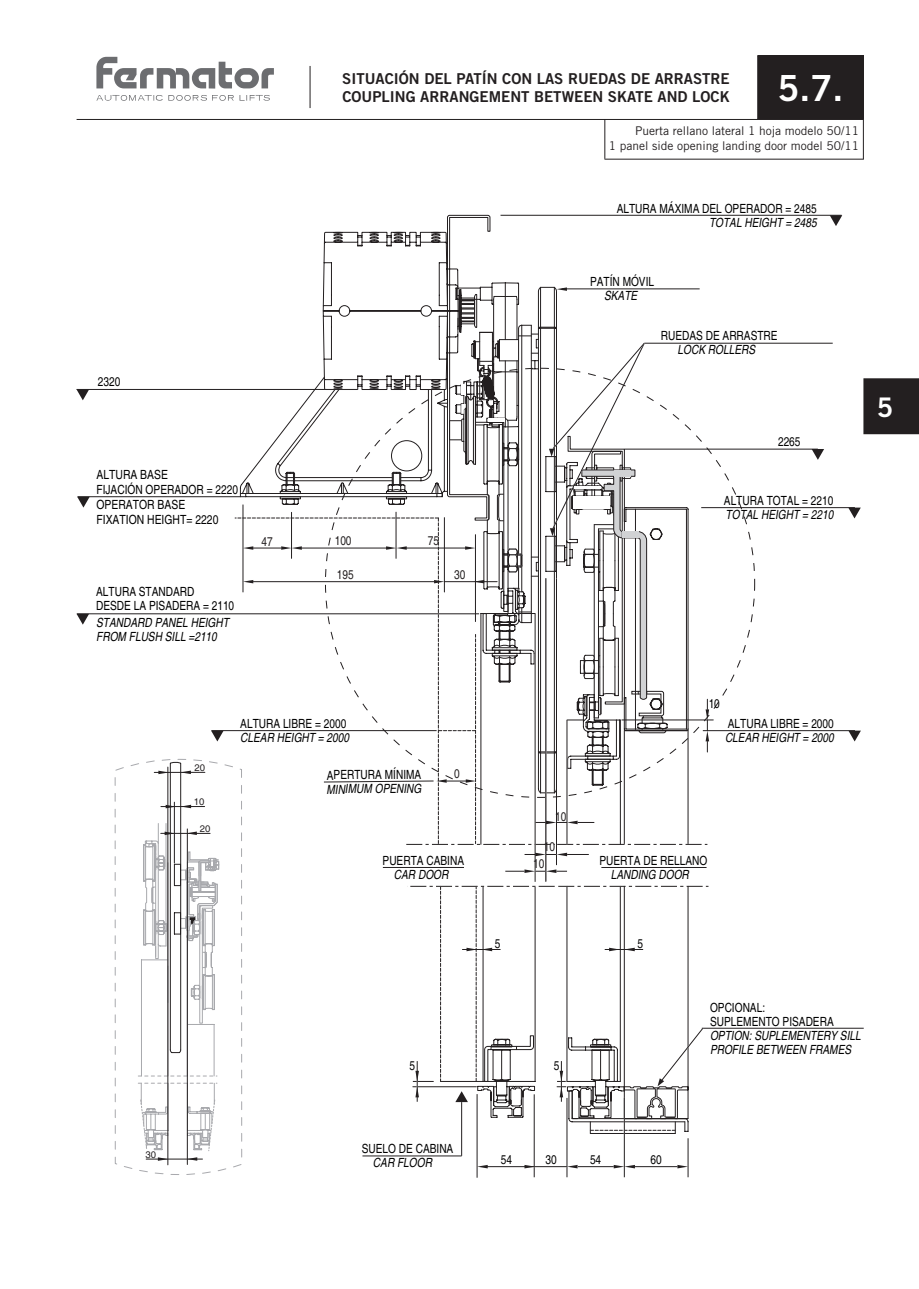
<style>
.page{position:relative;width:919px;height:1289px;background:#fff}
.page>*{position:absolute;margin:0;border:0;box-sizing:border-box;transform-origin:0 0}
.t1{font:36px "Trade Gothic Bold Two";color:#fff}
.t2{font:27px "Trade Gothic Bold Two";color:#fff}
.t3{font:15px/18px "Trade Gothic Bold Two";color:#231f20}
.t4{font:12.6px/14.1px "Helvetica";color:#000;scale:.8 1}
.t5{font:italic 12.6px/14.1px "Helvetica";color:#000;scale:.8 1}
.t6{font:condensed 12.6px/15.1px "Helvetica";color:#000001}
.t7{font:12.6px "Helvetica";color:#231f20;scale:.8 1}
.t8{font:12px/14.4px "Trade Gothic";color:#231f20;text-align:right}
.t9{font:9.6px "Helvetica";color:#231f20}
</style>
<div class="page">
<div style="left:863px;top:379px;width:55px;height:55px;background:#231f20"></div>
<div style="left:863px;top:378px;width:55px;height:56px;border:1px solid #231f20"></div>
<hr style="left:309px;top:66px;width:1px;height:42px;background:#231f20">
<div style="left:757px;top:56px;width:106px;height:63px;background:#231f20"></div>
<div style="left:757px;top:55px;width:106px;height:64px;border:1px solid #231f20"></div>
<hr style="left:77px;top:119px;width:786px;height:1px;background:#231f20">
<svg style="left:96px;top:57px;width:178px;height:44px"></svg>
<hr style="left:604px;top:119px;width:1px;height:40px;background:#231f20">
<hr style="left:604px;top:159px;width:259px;height:1px;background:#231f20">
<hr style="left:862px;top:119px;width:1px;height:40px;background:#231f20">
<svg style="left:323px;top:215px;width:168px;height:67px"></svg>
<hr style="left:701px;top:507px;width:153px;height:1px;background:#231f20">
<hr style="left:702px;top:730px;width:153px;height:1px;background:#231f20">
<hr style="left:701px;top:1027px;width:162px;height:1px;background:#231f20">
<hr style="left:644px;top:343px;width:188px;height:1px;background:#231f20">
<hr style="left:601px;top:867px;width:105px;height:1px;background:#231f20">
<hr style="left:535px;top:613px;width:1px;height:268px;background:#231f20">
<svg style="left:505px;top:869px;width:62px;height:4px"></svg>
<hr style="left:545px;top:578px;width:1px;height:303px;background:#231f20">
<hr style="left:556px;top:578px;width:1px;height:287px;background:#231f20">
<svg style="left:524px;top:852px;width:64px;height:4px"></svg>
<hr style="left:362px;top:1155px;width:99px;height:1px;background:#231f20">
<hr style="left:461px;top:1102px;width:1px;height:53px;background:#231f20">
<hr style="left:534px;top:1094px;width:1px;height:83px;background:#231f20">
<hr style="left:566px;top:1097px;width:1px;height:80px;background:#231f20">
<hr style="left:485px;top:1166px;width:82px;height:1px;background:#231f20">
<svg style="left:524px;top:1164px;width:11px;height:4px"></svg>
<svg style="left:567px;top:1164px;width:10px;height:4px"></svg>
<hr style="left:624px;top:1097px;width:1px;height:80px;background:#231f20">
<hr style="left:577px;top:1166px;width:36px;height:1px;background:#231f20">
<hr style="left:687px;top:1138px;width:1px;height:39px;background:#231f20">
<hr style="left:635px;top:1166px;width:42px;height:1px;background:#231f20">
<svg style="left:613px;top:1164px;width:22px;height:4px"></svg>
<svg style="left:677px;top:1164px;width:11px;height:4px"></svg>
<hr style="left:477px;top:1094px;width:1px;height:83px;background:#231f20">
<svg style="left:477px;top:1164px;width:10px;height:4px"></svg>
<hr style="left:383px;top:867px;width:81px;height:1px;background:#231f20">
<hr style="left:77px;top:613px;width:402px;height:1px;background:#231f20">
<hr style="left:211px;top:730px;width:225px;height:1px;background:#231f20">
<svg style="left:211px;top:730px;width:12px;height:11px"></svg>
<svg style="left:77px;top:613px;width:12px;height:11px"></svg>
<hr style="left:78px;top:496px;width:162px;height:1px;background:#231f20">
<svg style="left:77px;top:496px;width:13px;height:11px"></svg>
<hr style="left:77px;top:389px;width:280px;height:1px;background:#231f20">
<svg style="left:77px;top:390px;width:12px;height:10px"></svg>
<svg style="left:848px;top:730px;width:12px;height:11px"></svg>
<svg style="left:848px;top:507px;width:12px;height:11px"></svg>
<hr style="left:500px;top:215px;width:341px;height:1px;background:#231f20">
<svg style="left:829px;top:215px;width:13px;height:11px"></svg>
<hr style="left:624px;top:449px;width:193px;height:1px;background:#231f20">
<svg style="left:811px;top:449px;width:13px;height:11px"></svg>
<svg style="left:235px;top:282px;width:474px;height:563px"></svg>
<hr style="left:621px;top:719px;width:92px;height:1px;background:#231f20">
<svg style="left:115px;top:759px;width:127px;height:415px"></svg>
<svg style="left:138px;top:1082px;width:79px;height:69px"></svg>
<hr style="left:146px;top:1158px;width:56px;height:1px;background:#231f20">
<svg style="left:158px;top:1157px;width:9px;height:3px"></svg>
<svg style="left:188px;top:1157px;width:9px;height:3px"></svg>
<svg style="left:138px;top:761px;width:81px;height:315px"></svg>
<hr style="left:187px;top:828px;width:1px;height:336px;background:#231f20">
<hr style="left:167px;top:767px;width:1px;height:397px;background:#231f20">
<svg style="left:407px;top:886px;width:301px;height:247px"></svg>
<p class="t4" style="left:98px;top:375px;width:30px">2320</p>
<p class="t6" style="left:96px;top:466px;width:143px">ALTURA BASE<br>FIJACIÓN OPERADOR = 2220<br>OPERATOR BASE<br>FIXATION HEIGHT= 2220</p>
<p class="t4" style="left:96px;top:585px;width:174px">ALTURA STANDARD<br>DESDE LA PISADERA = 2110</p>
<p class="t5" style="left:96px;top:616px;width:167px">STANDARD PANEL HEIGHT<br>FROM FLUSH SILL =2110</p>
<p class="t7" style="left:261px;top:534px;width:16px">47</p>
<p class="t3" style="left:342px;top:69px;width:389px">SITUACIÓN DEL PATÍN CON LAS RUEDAS DE ARRASTRE<br>COUPLING ARRANGEMENT BETWEEN SKATE AND LOCK</p>
<h1 class="t1" style="left:777px;top:65px;width:67px">5.7.</h1>
<p class="t8" style="left:608px;top:124px;width:252px">Puerta rellano lateral 1 hoja modelo 50/11<br>1 panel side opening landing door model 50/11</p>
<p class="t4" style="left:616px;top:202px;width:251px">ALTURA MÁXIMA DEL OPERADOR = 2485</p>
<p class="t5" style="left:709px;top:216px;width:136px">TOTAL HEIGHT = 2485</p>
<p class="t4" style="left:590px;top:275px;width:82px">PATÍN MÓVIL</p>
<p class="t5" style="left:604px;top:289px;width:43px">SKATE</p>
<p class="t4" style="left:660px;top:329px;width:148px">RUEDAS DE ARRASTRE</p>
<p class="t5" style="left:677px;top:343px;width:98px">LOCK ROLLERS</p>
<p class="t4" style="left:778px;top:435px;width:30px">2265</p>
<p class="t7" style="left:335px;top:533px;width:23px">100</p>
<p class="t7" style="left:337px;top:567px;width:23px">195</p>
<p class="t7" style="left:428px;top:533px;width:16px">75</p>
<p class="t7" style="left:454px;top:567px;width:16px">30</p>
<p class="t4" style="left:723px;top:494px;width:138px">ALTURA TOTAL = 2210</p>
<p class="t5" style="left:725px;top:508px;width:136px">TOTAL HEIGHT = 2210</p>
<h2 class="t2" style="left:876px;top:391px;width:18px">5</h2>
<p class="t9" style="left:194px;top:762px;width:12px">20</p>
<p class="t9" style="left:194px;top:796px;width:12px">10</p>
<p class="t9" style="left:200px;top:823px;width:12px">20</p>
<p class="t4" style="left:240px;top:716px;width:134px">ALTURA LIBRE = 2000</p>
<p class="t5" style="left:240px;top:731px;width:137px">CLEAR HEIGHT = 2000</p>
<p class="t4" style="left:326px;top:768px;width:120px;rotate:-1deg">APERTURA MÍNIMA</p>
<p class="t5" style="left:326px;top:783px;width:120px;rotate:-1deg">MINIMUM OPENING</p>
<p class="t7" style="left:454px;top:766px;width:9px">0</p>
<p class="t4" style="left:382px;top:853px;width:103px">PUERTA CABINA</p>
<p class="t5" style="left:394px;top:867px;width:70px">CAR DOOR</p>
<p class="t7" style="left:555px;top:809px;width:16px">10</p>
<p class="t7" style="left:543px;top:838px;width:16px">10</p>
<p class="t7" style="left:533px;top:856px;width:16px">10</p>
<p class="t4" style="left:708px;top:697px;width:16px">10</p>
<p class="t4" style="left:727px;top:717px;width:134px">ALTURA LIBRE = 2000</p>
<p class="t5" style="left:725px;top:731px;width:137px">CLEAR HEIGHT = 2000</p>
<p class="t4" style="left:599px;top:853px;width:136px">PUERTA DE RELLANO</p>
<p class="t5" style="left:610px;top:867px;width:99px">LANDING DOOR</p>
<p class="t4" style="left:409px;top:1058px;width:9px">5</p>
<p class="t4" style="left:494px;top:936px;width:9px">5</p>
<p class="t4" style="left:637px;top:936px;width:9px">5</p>
<p class="t4" style="left:553px;top:1058px;width:9px">5</p>
<p class="t4" style="left:710px;top:1001px;width:156px">OPCIONAL:<br>SUPLEMENTO PISADERA</p>
<p class="t5" style="left:710px;top:1029px;width:190px">OPTION: SUPLEMENTERY SILL<br>PROFILE BETWEEN FRAMES</p>
<p class="t9" style="left:145px;top:1148px;width:12px">30</p>
<p class="t4" style="left:361px;top:1142px;width:116px">SUELO DE CABINA</p>
<p class="t5" style="left:373px;top:1156px;width:75px">CAR FLOOR</p>
<p class="t4" style="left:545px;top:1153px;width:16px">30</p>
<p class="t4" style="left:590px;top:1153px;width:16px">54</p>
<p class="t4" style="left:650px;top:1153px;width:16px">60</p>
<p class="t4" style="left:501px;top:1153px;width:16px">54</p>
</div>
